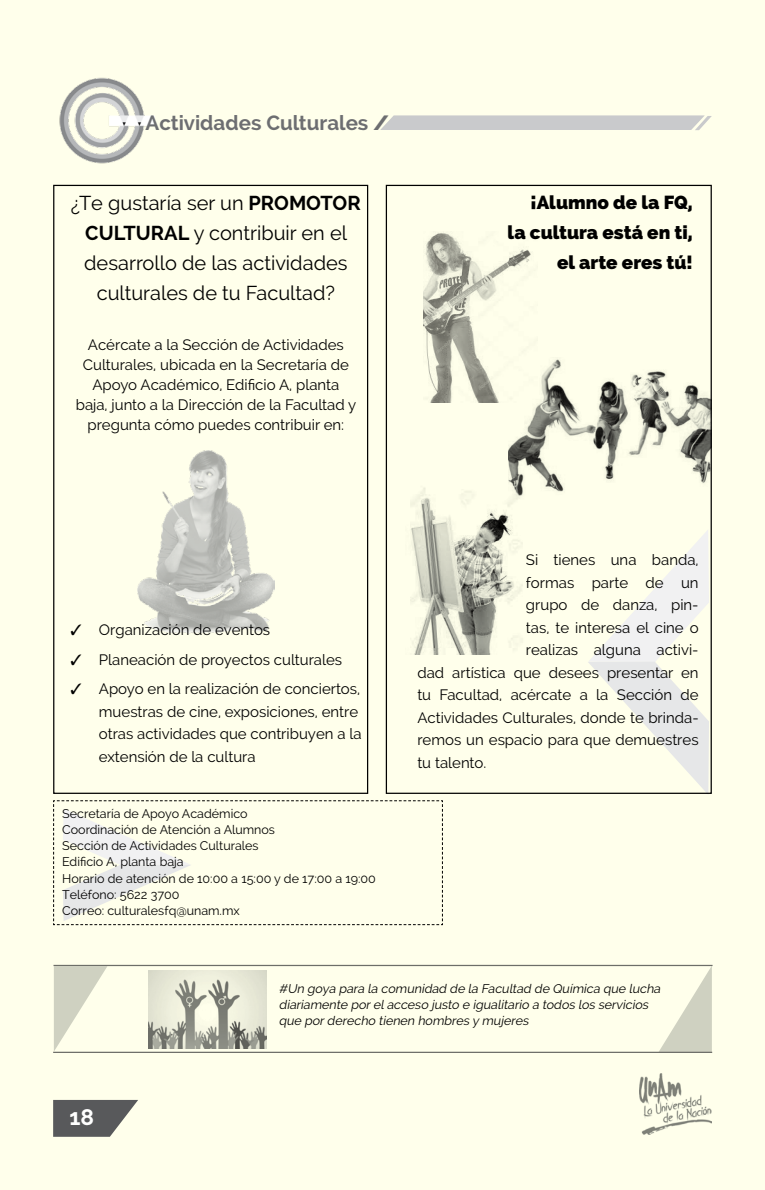
<style>
.page{position:relative;width:765px;height:1190px;background:#fff}
.page>*{position:absolute;margin:0;border:0;box-sizing:border-box;transform-origin:0 0}
.t1{font:700 22.5px "Raleway";color:#fff}
.t2{font:700 20.5px "Raleway";color:#6d6e71}
.t3{font:20px/30px "Raleway";color:#000;text-align:center}
.t4{font:800 18.75px/30px "Raleway";color:#000;text-align:right}
.t5{font:15px/20px "Raleway";color:#000;text-align:center}
.t6{font:12.5px/16.2px "Raleway";color:#000}
.t7{font:italic 12.5px/16.2px "Raleway";color:#000}
.s1{font-weight:800}
.s2{font-weight:700}
</style>
<div class="page">
<div style="left:0;top:0;width:765px;height:1189px;background:#ffffeb"></div>
<svg style="left:53px;top:1099px;width:85px;height:37px"></svg>
<img style="left:639px;top:1073px;width:73px;height:61px">
<img style="left:59px;top:77px;width:95px;height:87px">
<svg style="left:380px;top:115px;width:332px;height:15px;background:#cdcece"></svg>
<img style="left:138px;top:450px;width:136px;height:183px">
<svg style="left:588px;top:530px;width:121px;height:264px"></svg>
<img style="left:423px;top:232px;width:108px;height:170px">
<img style="left:508px;top:357px;width:202px;height:135px">
<img style="left:410px;top:484px;width:116px;height:170px">
<svg style="left:53px;top:800px;width:390px;height:125px"></svg>
<svg style="left:54px;top:966px;width:53px;height:85px"></svg>
<svg style="left:658px;top:965px;width:54px;height:86px"></svg>
<hr style="left:54px;top:964px;width:659px;height:1px;background:#6d6e71">
<hr style="left:53px;top:1051px;width:659px;height:1px;background:#6d6e71">
<img style="left:148px;top:970px;width:118px;height:78px">
<h2 class="t2" style="left:146px;top:111px;width:245px">Actividades Culturales <span class="s1">/</span></h2>
<h3 class="t3" style="left:71px;top:188px;width:291px">¿Te gustaría ser un <span class="s2">PROMOTOR<br>CULTURAL</span> y contribuir en el desarrollo de las actividades culturales de tu Facultad?</h3>
<p class="t5" style="left:76px;top:334px;width:282px">Acércate a la Sección de Actividades Culturales, ubicada en la Secretaría de Apoyo Académico, Edificio A, planta baja, junto a la Dirección de la Facultad y pregunta cómo puedes contribuir en:</p>
<p class="t4" style="left:508px;top:187px;width:187px">¡Alumno de la FQ,<br>la cultura está en ti, el arte eres tú!</p>
<p class="t5" style="left:71px;top:619px;width:201px">✓ Organización de eventos</p>
<p class="t5" style="left:71px;top:649px;width:273px">✓ Planeación de proyectos culturales</p>
<p class="t5" style="left:99px;top:677px;width:264px;line-height:22.5px;text-align:left;text-indent:-28px">✓ Apoyo en la realización de conciertos, muestras de cine, exposiciones, entre otras actividades que contribuyen a la extensión de la cultura</p>
<p class="t6" style="left:62px;top:805px;width:315px">Secretaría de Apoyo Académico<br>Coordinación de Atención a Alumnos<br>Sección de Actividades Culturales<br>Edificio A, planta baja<br>Horario de atención de 10:00 a 15:00 y de 17:00 a 19:00<br>Teléfono: 5622 3700<br>Correo: culturalesfq@unam.mx</p>
<p class="t5" style="left:526px;top:549px;width:174px">Si tienes una banda,</p>
<p class="t5" style="left:526px;top:572px;width:174px">formas parte de un</p>
<p class="t5" style="left:526px;top:594px;width:174px">grupo de danza, pin-</p>
<p class="t5" style="left:526px;top:617px;width:174px">tas, te interesa el cine o</p>
<p class="t5" style="left:526px;top:639px;width:174px">realizas alguna activi-</p>
<p class="t5" style="left:417px;top:662px;width:283px">dad artística que desees presentar en</p>
<p class="t5" style="left:417px;top:684px;width:283px">tu Facultad, acércate a la Sección de</p>
<p class="t5" style="left:417px;top:707px;width:283px">Actividades Culturales, donde te brinda-</p>
<p class="t5" style="left:417px;top:729px;width:283px">remos un espacio para que demuestres</p>
<p class="t5" style="left:417px;top:752px;width:70px">tu talento.</p>
<h1 class="t1" style="left:70px;top:1104px;width:26px">18</h1>
<p class="t7" style="left:279px;top:980px;width:386px">#Un goya para la comunidad de la Facultad de Química que lucha diariamente porelacceso justo e igualitario a todos los servicios que porderecho tienen hombres y mujeres</p>
</div>
